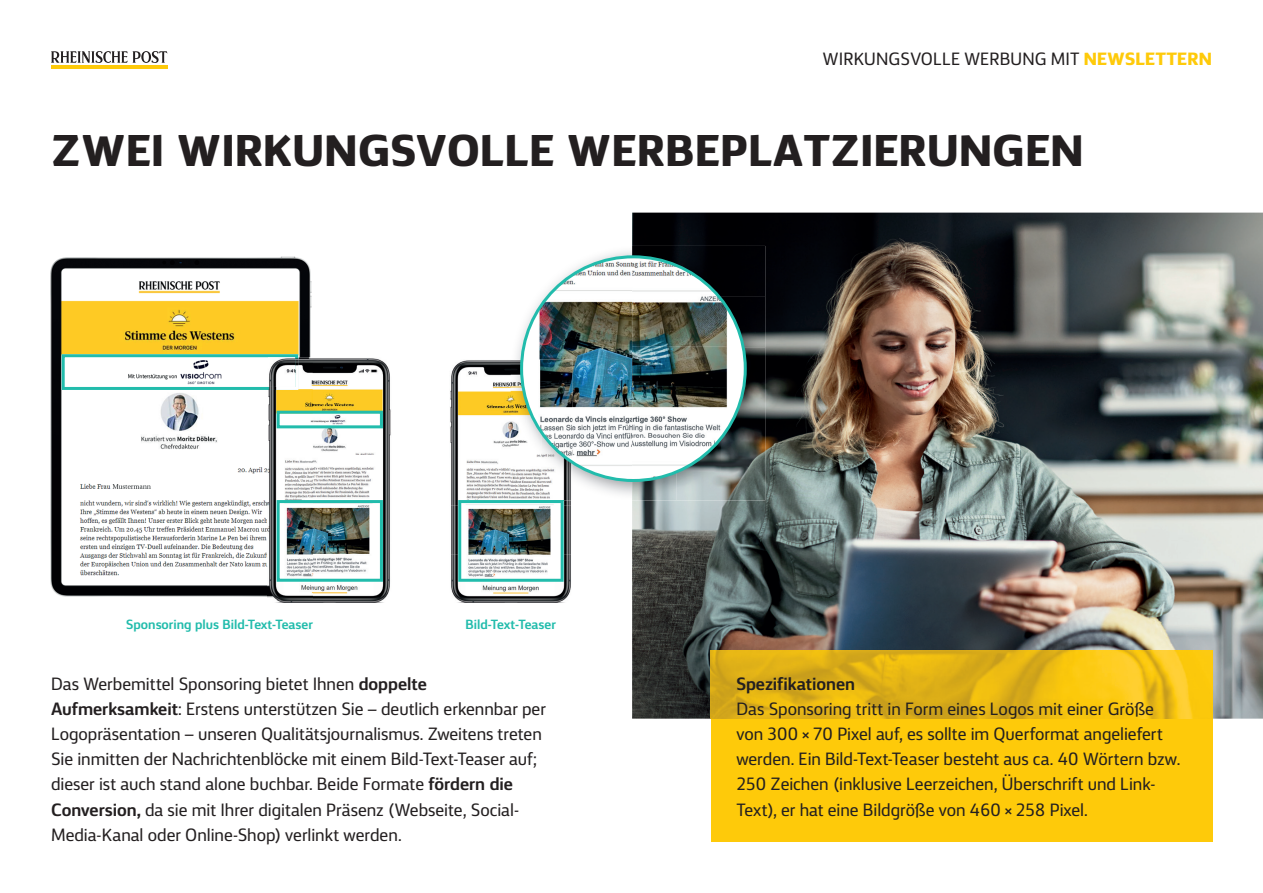
<style>
.page{position:relative;width:1263px;height:893px;background:#fff}
.page>*{position:absolute;margin:0;border:0;box-sizing:border-box;transform-origin:0 0}
.t1{font:800 45px "FS Silas Sans";letter-spacing:.01em;color:#231f20}
.t2{font:18px/25.2px "FS Silas Sans";letter-spacing:-.005em;color:#231f20}
.t3{font:700 18px "FS Silas Sans";letter-spacing:-.005em;color:#231f20}
.t4{font:700 13.5px "FS Silas Sans";color:#22bcac}
.s1{font-weight:800;color:#feca0a}
.s2{font-weight:700}
</style>
<div class="page">
<img style="left:50px;top:256px;width:262px;height:342px">
<hr style="left:51px;top:65px;width:116px;height:3px;background:#feca0a">
<svg style="left:51px;top:51px;width:116px;height:12px"></svg>
<img style="left:632px;top:213px;width:631px;height:506px">
<svg style="left:62px;top:354px;width:236px;height:36px"></svg>
<img style="left:313px;top:358px;width:78px;height:196px">
<img style="left:275px;top:554px;width:115px;height:49px">
<img style="left:268px;top:357px;width:45px;height:242px">
<img style="left:268px;top:357px;width:30px;height:33px">
<div style="left:277px;top:500px;width:106px;height:82px;border:3px solid #22bcac"></div>
<img style="left:450px;top:360px;width:61px;height:97px">
<img style="left:451px;top:457px;width:120px;height:146px">
<img style="left:458px;top:500px;width:106px;height:82px">
<img style="left:516px;top:251px;width:116px;height:244px">
<img style="left:632px;top:246px;width:133px;height:51px">
<img style="left:743px;top:297px;width:22px;height:51px">
<img style="left:721px;top:348px;width:44px;height:152px">
<img style="left:676px;top:480px;width:45px;height:20px">
<img style="left:632px;top:480px;width:44px;height:20px">
<img style="left:511px;top:360px;width:30px;height:140px">
<img style="left:541px;top:480px;width:31px;height:20px">
<img style="left:511px;top:500px;width:53px;height:1px">
<img style="left:522px;top:257px;width:110px;height:223px">
<img style="left:632px;top:257px;width:111px;height:89px">
<img style="left:632px;top:346px;width:113px;height:90px">
<img style="left:632px;top:436px;width:91px;height:44px">
<img style="left:522px;top:360px;width:50px;height:102px">
<div style="left:711px;top:719px;width:502px;height:123px;background:#feca0a"></div>
<img style="left:711px;top:651px;width:502px;height:68px">
<svg style="left:275px;top:409px;width:109px;height:21px"></svg>
<p class="t2" style="left:823px;top:44px;width:390px">WIRKUNGSVOLLE WERBUNG MIT <span class="s1">NEWSLETTERN</span></p>
<h1 class="t1" style="left:52px;top:109px;width:1033px">ZWEI WIRKUNGSVOLLE WERBEPLATZIERUNGEN</h1>
<p class="t4" style="left:126px;top:613px;width:188px">Sponsoring plus Bild-Text-Teaser</p>
<p class="t4" style="left:465px;top:613px;width:92px">Bild-Text-Teaser</p>
<p class="t2" style="left:51px;top:669px;width:496px">Das Werbemittel Sponsoring bietet Ihnen <span class="s2">doppelte Aufmerksamkeit</span>: Erstens unterstützen Sie – deutlich erkennbar per Logopräsentation – unseren Qualitäts journalismus. Zweitens treten Sie inmitten der Nachrichtenblöcke mit einem Bild-Text-Teaser auf; dieser ist auch stand alone buchbar. Beide Formate <span class="s2">fördern die Conversion,</span> da sie mit Ihrer digitalen Präsenz (Webseite, Social-Media-Kanal oder Online-Shop) verlinkt werden.</p>
<p class="t3" style="left:736px;top:668px;width:120px">Spezifikationen</p>
<p class="t2" style="left:736px;top:694px;width:445px">Das Sponsoring tritt in Form eines Logos mit einer Größe von 300 × 70 Pixel auf, es sollte im Querformat angeliefert werden. Ein Bild-Text-Teaser besteht aus ca. 40 Wörtern bzw.<br>250 Zeichen (inklusive Leerzeichen, Überschrift und Link-Text), er hat eine Bildgröße von 460 × 258 Pixel.</p>
</div>
